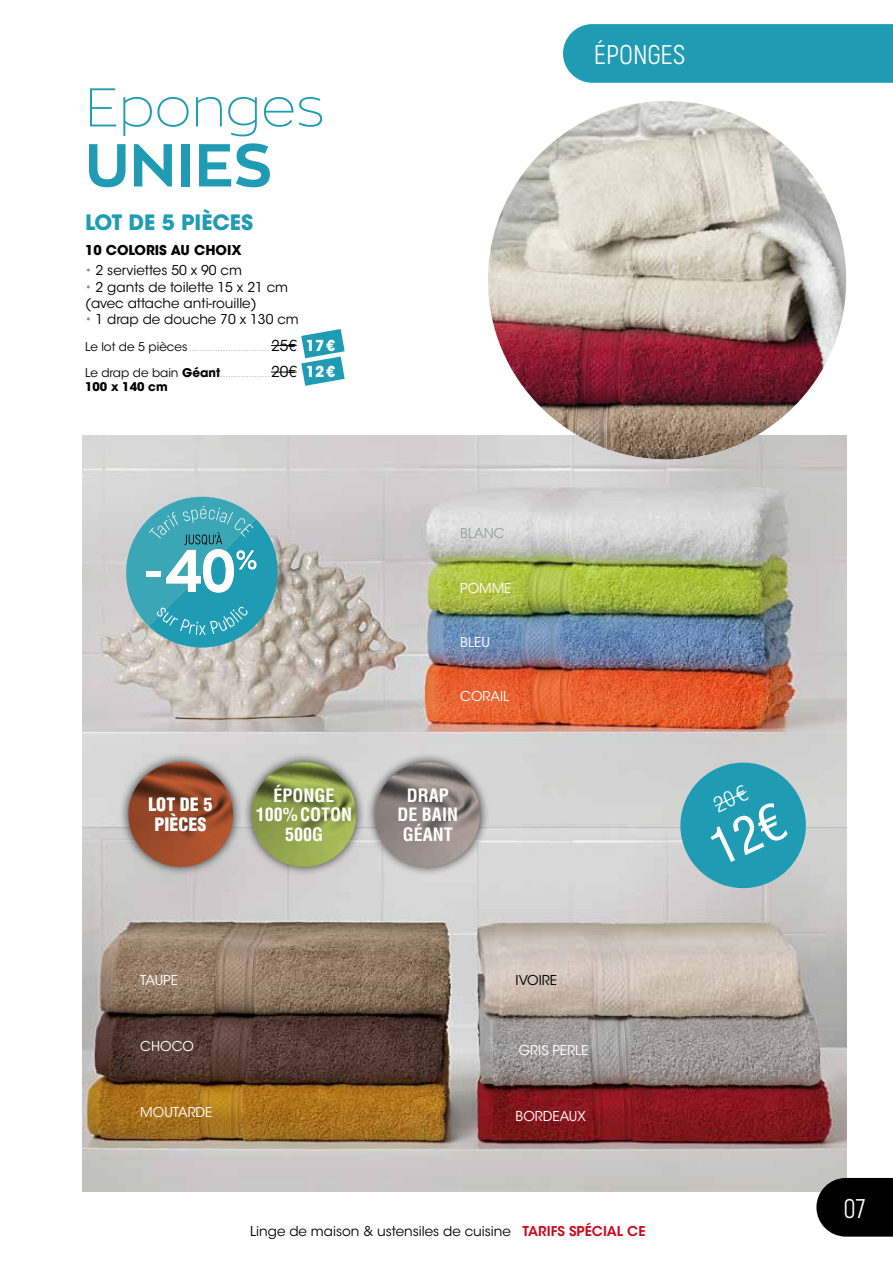
<style>
.page{position:relative;width:893px;height:1263px;background:#fff}
.page>*{position:absolute;margin:0;border:0;box-sizing:border-box;transform-origin:0 0}
.t1{font:700 60px "Zona Pro";letter-spacing:.01em;color:#1f9cb3}
.t2{font:200 54px "Zona Pro";color:#1f9cb3}
.t3{font:27px "Akrobat";letter-spacing:-.005em;color:#fff}
.t4{font:700 21px "ITC Avant Garde Std";color:#1f9cb3}
.t5{font:700 condensed 18px/19.5px "Helvetica LT Std";color:#fff;text-align:center}
.t6{font:900 condensed 18px/19.5px "Helvetica LT Std";color:#fff;text-align:center}
.t7{font:13.5px/16.2px "ITC Avant Garde Std";color:#000}
.t8{font:13.5px "ITC Avant Garde Std";color:#fff}
.t9{font:700 13.5px "ITC Avant Garde Std";color:#000}
.t10{font:13.5px "ITC Avant Garde Std";color:#9c9e9f}
.t11{font:700 12px "ITC Avant Garde Std";color:#000}
.t12{font:9px "ITC Avant Garde Std";color:#9c9e9f}
.s1{color:#928b84}
.s2{font-size:12px;color:#000}
.s3{font-size:15px;color:#000}
.s4{font-weight:700;font-size:15px;color:#fff}
.s5{font-weight:700;font-size:12px;color:#000}
.s6{font-weight:600;color:#cd071e}
</style>
<div class="page">
<img style="left:83px;top:436px;width:763px;height:756px">
<svg style="left:271px;top:329px;width:74px;height:57px"></svg>
<svg style="left:121px;top:497px;width:157px;height:150px;background:#67b2be"></svg>
<div style="left:119px;top:753px;width:124px;height:124px;background:#000;opacity:.75"></div>
<img style="left:128px;top:762px;width:105px;height:105px">
<div style="left:242px;top:753px;width:124px;height:124px;background:#000;opacity:.75"></div>
<img style="left:252px;top:762px;width:104px;height:105px">
<div style="left:366px;top:753px;width:124px;height:124px;background:#000;opacity:.75"></div>
<img style="left:375px;top:762px;width:105px;height:105px">
<img style="left:488px;top:101px;width:358px;height:358px;border-radius:179px">
<div style="left:563px;top:24px;width:330px;height:59px;background:#1f9cb3"></div>
<svg style="left:816px;top:1178px;width:77px;height:58px;background:#131313"></svg>
<svg style="left:672px;top:754px;width:143px;height:143px;background:#65b0be"></svg>
<h2 class="t2" style="left:85px;top:75px;width:241px">Eponges</h2>
<h1 class="t1" style="left:85px;top:128px;width:188px">UNIES</h1>
<h3 class="t4" style="left:85px;top:209px;width:170px">LOT DE 5 PIÈCES</h3>
<p class="t9" style="left:85px;top:241px;width:158px">10 COLORIS AU CHOIX</p>
<p class="t7" style="left:85px;top:263px;width:158px"><span class="s1">•</span> 2 serviettes 50 x 90 cm</p>
<p class="t7" style="left:85px;top:279px;width:205px"><span class="s1">•</span> 2 gants de toilette 15 x 21 cm (avec attache anti-rouille)</p>
<p class="t7" style="left:85px;top:311px;width:215px"><span class="s1">•</span> 1 drap de douche 70 x 130 cm</p>
<p class="t12" style="left:85px;top:342px;width:252px"><span class="s2">Le lot de 5 pièces</span> ...............................<span class="s3">25€</span> <span class="s4">17€</span></p>
<p class="t12" style="left:85px;top:368px;width:252px"><span class="s2">Le drap de bain</span> <span class="s5">Géant</span>...................<span class="s3">20€</span> <span class="s4">12€</span></p>
<p class="t11" style="left:85px;top:379px;width:84px">100 x 140 cm</p>
<h3 class="t3" style="left:594px;top:38px;width:93px">ÉPONGES</h3>
<h3 class="t6" style="left:148px;top:795px;width:66px">LOT DE 5<br>PIÈCES</h3>
<p class="t10" style="left:460px;top:525px;width:46px">BLANC</p>
<p class="t8" style="left:460px;top:579px;width:53px">POMME</p>
<p class="t8" style="left:460px;top:634px;width:31px">BLEU</p>
<p class="t8" style="left:460px;top:688px;width:50px">CORAIL</p>
<h3 class="t5" style="left:256px;top:785px;width:98px">ÉPONGE<br>100%COTON<br>500G</h3>
<h3 class="t5" style="left:397px;top:785px;width:62px">DRAP<br>DE BAIN<br>GÉANT</h3>
<p class="t8" style="left:140px;top:972px;width:39px">TAUPE</p>
<p class="t7" style="left:516px;top:972px;width:43px">IVOIRE</p>
<p class="t8" style="left:140px;top:1038px;width:55px">CHOCO</p>
<p class="t8" style="left:519px;top:1041px;width:71px">GRIS PERLE</p>
<p class="t8" style="left:140px;top:1104px;width:74px">MOUTARDE</p>
<p class="t8" style="left:516px;top:1108px;width:72px">BORDEAUX</p>
<p class="t7" style="left:250px;top:1223px;width:397px">Linge de maison &amp; ustensiles de cuisine <span class="s6">TARIFS SPÉCIAL CE</span></p>
<h3 class="t3" style="left:843px;top:1192px;width:24px">07</h3>
</div>
